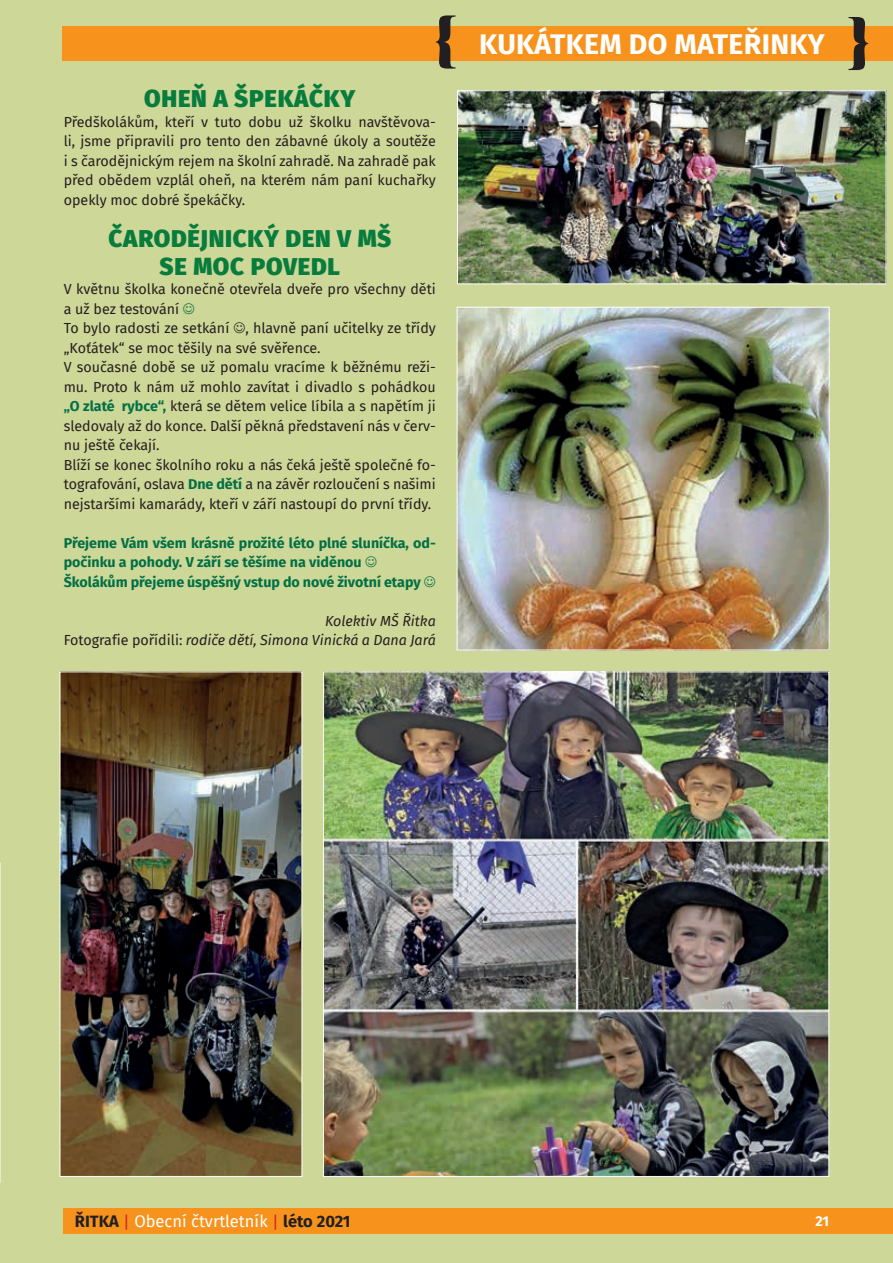
<style>
.page{position:relative;width:893px;height:1263px;background:#cdd797}
.page>*{position:absolute;margin:0;border:0;box-sizing:border-box;transform-origin:0 0}
.t1{font:700 28.5px "Fira Sans";letter-spacing:.01em;color:#fff}
.t2{font:900 24px/27.3px "Fira Sans";letter-spacing:.03em;color:#087c3d;text-align:center}
.t3{font:16.5px "Fira Sans";color:#fff}
.t4{font:14.25px/19.5px "Fira Sans";color:#231f20;text-align:justify}
.t5{font:700 14.25px/19.5px "Fira Sans";color:#016f45}
.t6{font:italic 14.25px/19.5px "Fira Sans";color:#231f20;text-align:right}
.t7{font:700 14.25px "Fira Sans";color:#fff}
.s1{font-weight:700;color:#016f45}
.s2{font-style:normal}
.s3{font-weight:700;color:#231f20}
.s4{color:#d1232a}
</style>
<div class="page">
<div style="left:63px;top:27px;width:830px;height:34px;background:#f7931d"></div>
<img style="left:325px;top:673px;width:502px;height:502px">
<div style="left:64px;top:1208px;width:829px;height:25px;background:#f7931d"></div>
<img style="left:459px;top:309px;width:369px;height:339px">
<div style="left:457px;top:307px;width:373px;height:343px;border:1px solid #fff"></div>
<img style="left:62px;top:673px;width:238px;height:502px">
<svg style="left:0;top:862px;width:1px;height:320px"></svg>
<img style="left:459px;top:92px;width:425px;height:190px">
<div style="left:457px;top:90px;width:429px;height:194px;border:1px solid #fff"></div>
<svg style="left:435px;top:26px;width:20px;height:1px"></svg>
<svg style="left:848px;top:26px;width:21px;height:1px"></svg>
<h2 class="t2" style="left:144px;top:83px;width:212px">OHEŇ A ŠPEKÁČKY</h2>
<p class="t4" style="left:64px;top:112px;width:374px">Předškolákům, kteří v tuto dobu už školku navštěvova&shy;li, jsme připravili pro tento den zábavné úkoly a soutěže i s čarodějnickým rejem na školní zahradě. Na zahradě pak před obědem vzplál oheň, na kterém nám paní kuchařky opekly moc dobré špekáčky.</p>
<h2 class="t2" style="left:108px;top:223px;width:284px">ČARODĚJNICKÝ DEN V MŠ<br>SE MOC POVEDL</h2>
<p class="t4" style="left:64px;top:279px;width:374px;text-align:left">V květnu školka konečně otevřela dveře pro všechny děti a už bez testování<br>To bylo radosti ze setkání , hlavně paní učitelky ze třídy „Koťátek“ se moc těšily na své svěřence.<br>V současné době se už pomalu vracíme k běžnému reži&shy;mu. Proto k nám už mohlo zavítat i divadlo s pohádkou <span class="s1">„O zlaté rybce“,</span> která se dětem velice líbila a s napětím ji sledovaly až do konce. Další pěkná představení nás v červ&shy;nu ještě čekají.<br>Blíží se konec školního roku a nás čeká ještě společné fo&shy;tografování, oslava <span class="s1">Dne dětí</span> a na závěr rozloučení s našimi nejstaršími kamarády, kteří v září nastoupí do první třídy.</p>
<p class="t5" style="left:64px;top:532px;width:374px">Přejeme Vám všem krásně prožité léto plné sluníčka, od&shy;počinku a pohody. V září se těšíme na viděnou<br>Školákům přejeme úspěšný vstup do nové životní etapy</p>
<p class="t6" style="left:64px;top:610px;width:374px">Kolektiv MŠ Řitka<br><span class="s2">Fotografie pořídili:</span> rodiče dětí, Simona Vinická a Dana Jará</p>
<h1 class="t1" style="left:479px;top:20px;width:347px">KUKÁTKEM DO MATEŘINKY</h1>
<p class="t3" style="left:75px;top:1208px;width:277px"><span class="s3">ŘITKA</span> <span class="s4">|</span> Obecní čtvrtletník <span class="s4">|</span> <span class="s3">léto 2021</span></p>
<p class="t7" style="left:815px;top:1208px;width:15px">21</p>
</div>
